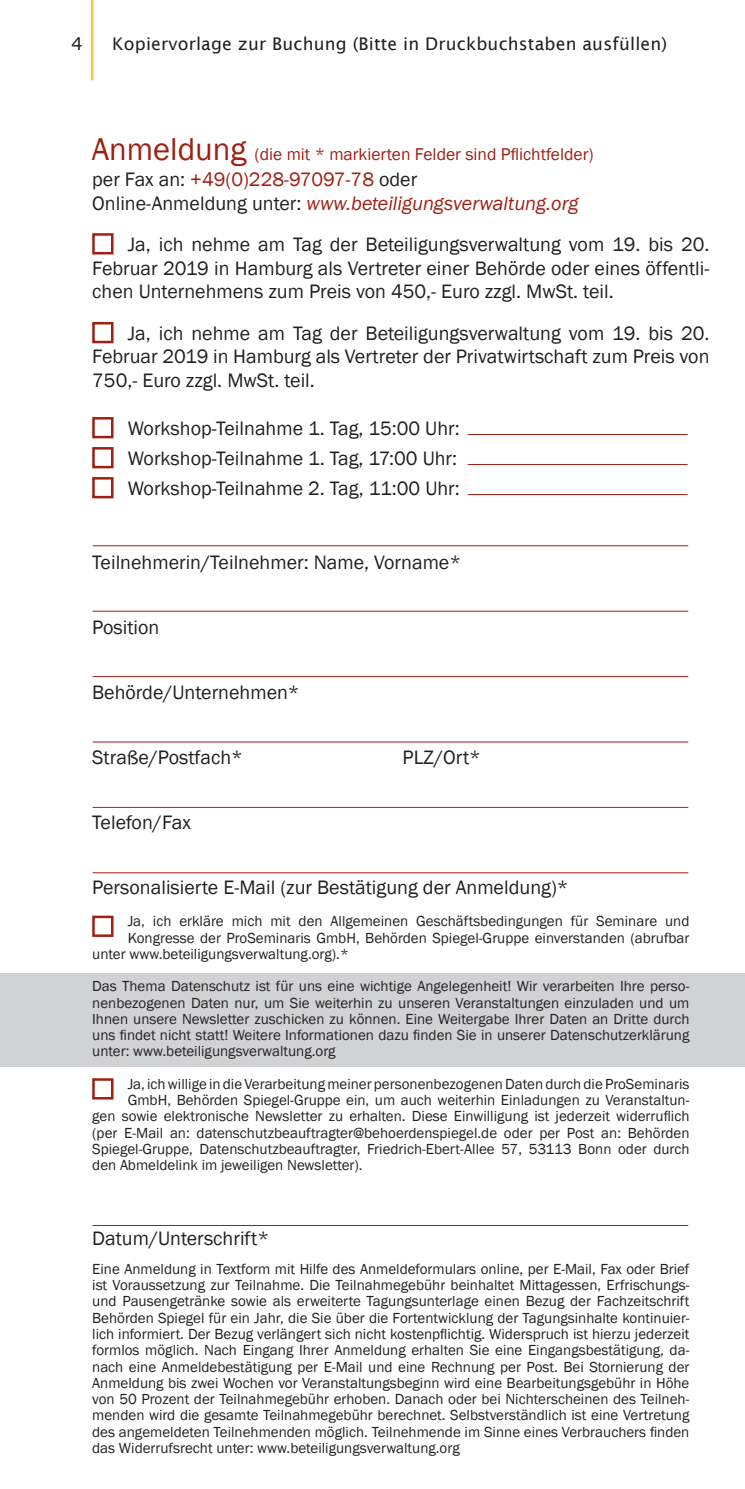
<style>
.page{position:relative;width:745px;height:1489px;background:#fff}
.page>*{position:absolute;margin:0;border:0;box-sizing:border-box;transform-origin:0 0}
.t1{font:20px/23.8px "Franklin Gothic";color:#231f20}
.t2{font:17.5px "Lucida Sans";letter-spacing:.01em;color:#231f20}
.t3{font:17.5px "Franklin Gothic";color:#a01e12}
.t4{font:17.5px "Verdana";color:#231f20}
.t5{font:15px/16.2px "Franklin Gothic";color:#231f20;text-align:justify}
.s1{font-size:32.5px}
.s2{color:#a01e12}
.s3{font-style:italic;color:#a01e12}
</style>
<div class="page">
<hr style="left:91px;top:0;width:2px;height:80px;background:#fec83d">
<div style="left:0;top:973px;width:744px;height:94px;background:#d1d2d4"></div>
<div style="left:92px;top:233px;width:21px;height:21px;border:2px solid #a01e12"></div>
<div style="left:92px;top:322px;width:21px;height:21px;border:2px solid #a01e12"></div>
<div style="left:92px;top:417px;width:21px;height:21px;border:2px solid #a01e12"></div>
<hr style="left:467px;top:434px;width:220px;height:1px;background:#a01e12">
<div style="left:92px;top:447px;width:21px;height:21px;border:2px solid #a01e12"></div>
<hr style="left:467px;top:464px;width:220px;height:1px;background:#a01e12">
<div style="left:92px;top:477px;width:21px;height:21px;border:2px solid #a01e12"></div>
<hr style="left:467px;top:494px;width:220px;height:1px;background:#a01e12">
<div style="left:92px;top:915px;width:21px;height:21px;border:2px solid #a01e12"></div>
<div style="left:92px;top:1078px;width:21px;height:21px;border:2px solid #a01e12"></div>
<hr style="left:92px;top:545px;width:595px;height:1px;background:#a01e12">
<hr style="left:92px;top:610px;width:595px;height:1px;background:#a01e12">
<hr style="left:92px;top:676px;width:595px;height:1px;background:#a01e12">
<hr style="left:92px;top:872px;width:595px;height:1px;background:#a01e12">
<hr style="left:92px;top:741px;width:595px;height:1px;background:#a01e12">
<hr style="left:92px;top:1224px;width:595px;height:1px;background:#a01e12">
<hr style="left:92px;top:807px;width:595px;height:1px;background:#a01e12">
<p class="t4" style="left:71px;top:32px;width:13px">4</p>
<p class="t2" style="left:112px;top:33px;width:556px">Kopiervorlage zur Buchung (Bitte in Druckbuchstaben ausfüllen)</p>
<p class="t3" style="left:92px;top:144px;width:503px"><span class="s1">Anmeldung</span> (die mit * markierten Felder sind Pflichtfelder)</p>
<h1 class="t1" style="left:92px;top:168px;width:487px">per Fax an: <span class="s2">+49(0)228-97097-78</span> oder<br>Online-Anmeldung unter: <span class="s3">www.beteiligungsverwaltung.org</span></h1>
<h1 class="t1" style="left:92px;top:233px;width:618px;text-align:justify;text-indent:35px">Ja, ich nehme am Tag der Beteiligungsverwaltung vom 19. bis 20.<br>Februar 2019 in Hamburg als Vertreter einer Behörde oder eines öffentli&shy;chen Unternehmens zum Preis von 450,- Euro zzgl. MwSt. teil.</h1>
<h1 class="t1" style="left:92px;top:321px;width:618px;text-align:justify;text-indent:35px">Ja, ich nehme am Tag der Beteiligungsverwaltung vom 19. bis 20.<br>Februar 2019 in Hamburg als Vertreter der Privatwirtschaft zum Preis von 750,- Euro zzgl. MwSt. teil.</h1>
<h1 class="t1" style="left:128px;top:413px;width:333px;line-height:30px">Workshop-Teilnahme 1. Tag, 15:00 Uhr:<br>Workshop-Teilnahme 1. Tag, 17:00 Uhr:<br>Workshop-Teilnahme 2. Tag, 11:00 Uhr:</h1>
<h1 class="t1" style="left:92px;top:550px;width:370px">Teilnehmerin/Teilnehmer: Name, Vorname*</h1>
<h1 class="t1" style="left:92px;top:615px;width:69px">Position</h1>
<h1 class="t1" style="left:92px;top:680px;width:209px">Behörde/Unternehmen*</h1>
<h1 class="t1" style="left:92px;top:745px;width:152px">Straße/Postfach*</h1>
<h1 class="t1" style="left:402px;top:745px;width:80px">PLZ/Ort*</h1>
<h1 class="t1" style="left:92px;top:810px;width:100px">Telefon/Fax</h1>
<h1 class="t1" style="left:92px;top:875px;width:477px">Personalisierte E-Mail (zur Bestätigung der Anmeldung)*</h1>
<p class="t5" style="left:128px;top:913px;width:563px">Ja, ich erkläre mich mit den Allgemeinen Geschäftsbedingungen für Seminare und</p>
<p class="t5" style="left:128px;top:929px;width:563px">Kongresse der ProSeminaris GmbH, Behörden Spiegel-Gruppe einverstanden (abrufbar</p>
<p class="t5" style="left:92px;top:945px;width:258px">unter www.beteiligungsverwaltung.org).*</p>
<p class="t5" style="left:92px;top:978px;width:598px">Das Thema Datenschutz ist für uns eine wichtige Angelegenheit! Wir verarbeiten Ihre perso&shy;nenbezogenen Daten nur, um Sie weiterhin zu unseren Veranstaltungen einzuladen und um Ihnen unsere Newsletter zuschicken zu können. Eine Weitergabe Ihrer Daten an Dritte durch uns findet nicht statt! Weitere Informationen dazu finden Sie in unserer Datenschutzerklärung unter: www.beteiligungsverwaltung.org</p>
<p class="t5" style="left:128px;top:1076px;width:563px">Ja, ich willige in die Verarbeitung meiner personenbezogenen Daten durch die ProSeminaris</p>
<p class="t5" style="left:128px;top:1092px;width:563px">GmbH, Behörden Spiegel-Gruppe ein, um auch weiterhin Einladungen zu Veranstaltun-</p>
<p class="t5" style="left:92px;top:1108px;width:598px">gen sowie elektronische Newsletter zu erhalten. Diese Einwilligung ist jederzeit widerruflich</p>
<p class="t5" style="left:92px;top:1124px;width:598px">(per E-Mail an: datenschutzbeauftragter@behoerdenspiegel.de oder per Post an: Behörden</p>
<p class="t5" style="left:92px;top:1140px;width:598px">Spiegel-Gruppe, Datenschutzbeauftragter, Friedrich-Ebert-Allee 57, 53113 Bonn oder durch</p>
<p class="t5" style="left:92px;top:1157px;width:272px">den Abmeldelink im jeweiligen Newsletter).</p>
<h1 class="t1" style="left:92px;top:1226px;width:178px">Datum/Unterschrift*</h1>
<p class="t5" style="left:92px;top:1261px;width:598px">Eine Anmeldung in Textform mit Hilfe des Anmeldeformulars online, per E-Mail, Fax oder Brief ist Voraussetzung zur Teilnahme. Die Teilnahmegebühr beinhaltet Mittagessen, Erfrischungs&shy;und Pausengetränke sowie als erweiterte Tagungsunterlage einen Bezug der Fachzeitschrift Behörden Spiegel für ein Jahr, die Sie über die Fortentwicklung der Tagungsinhalte kontinuier&shy;lich informiert. Der Bezug verlängert sich nicht kostenpflichtig. Widerspruch ist hierzu jederzeit formlos möglich. Nach Eingang Ihrer Anmeldung erhalten Sie eine Eingangsbestätigung, da&shy;nach eine Anmeldebestätigung per E-Mail und eine Rechnung per Post. Bei Stornierung der Anmeldung bis zwei Wochen vor Veranstaltungsbeginn wird eine Bearbeitungsgebühr in Höhe von 50 Prozent der Teilnahmegebühr erhoben. Danach oder bei Nichterscheinen des Teilneh&shy;menden wird die gesamte Teilnahmegebühr berechnet. Selbstverständlich ist eine Vertretung des angemeldeten Teilnehmenden möglich. Teilnehmende im Sinne eines Verbrauchers finden das Widerrufsrecht unter: www.beteiligungsverwaltung.org</p>
</div>
